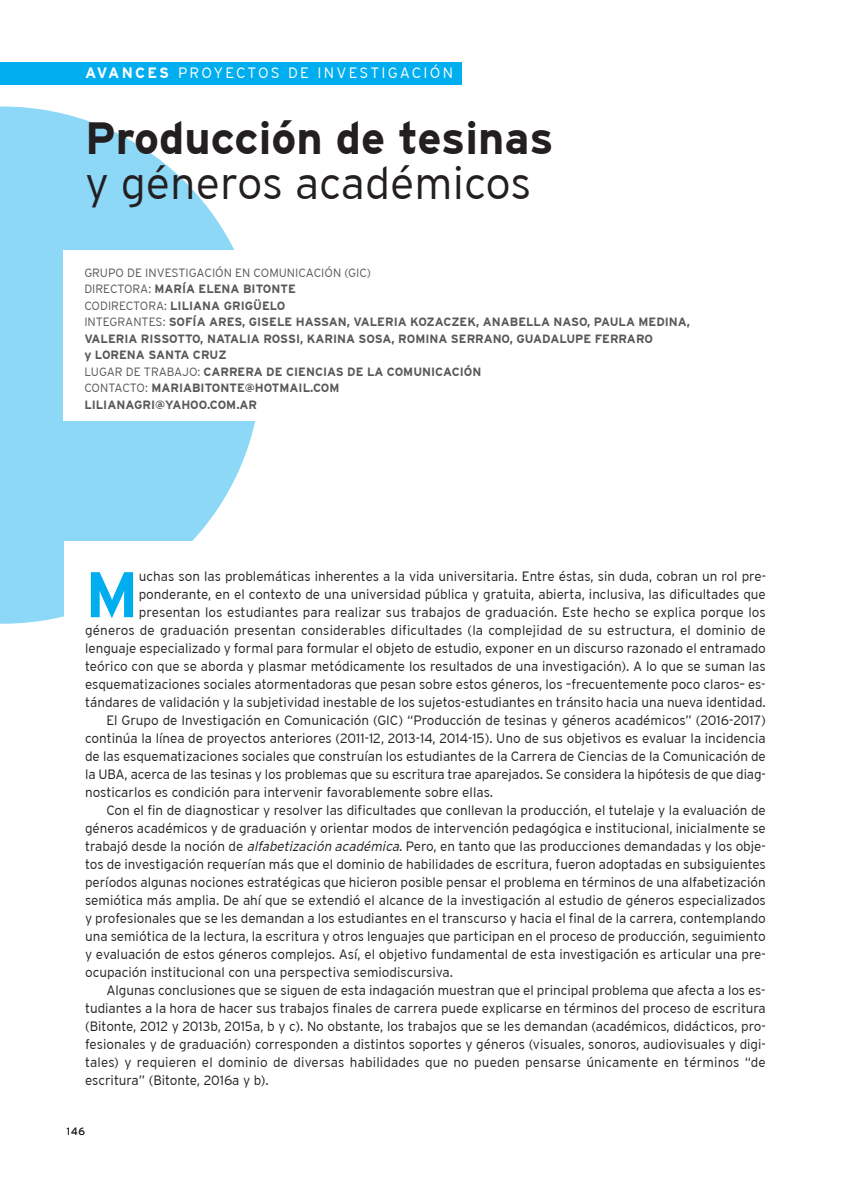
<style>
.page{position:relative;width:851px;height:1191px;background:#fff}
.page>*{position:absolute;margin:0;border:0;box-sizing:border-box;transform-origin:0 0}
.t1{font:700 64.35px "Interstate";color:#00aeef}
.t2{font:700 45px "Interstate";color:#231f20}
.t3{font:300 45px "Interstate";color:#231f20}
.t4{font:300 15px "Interstate";letter-spacing:.15em;color:#fff}
.t5{font:300 13.5px "Interstate";color:#231f20}
.t6{font:700 12px/16.5px "Interstate";color:#57585a}
.t7{font:300 10.5px "Interstate";color:#231f20}
.s1{font-weight:700}
.s2{font-weight:300}
.s3{font-style:italic}
</style>
<div class="page">
<svg style="left:0;top:107px;width:256px;height:516px;fill:#8dd7f7"></svg>
<div style="left:64px;top:541px;width:722px;height:564px;background:#fff"></div>
<div style="left:0;top:63px;width:461px;height:22px;background:#00aeef"></div>
<div style="left:63px;top:250px;width:702px;height:171px;background:#fff"></div>
<p class="t4" style="left:85px;top:66px;width:369px"><span class="s1">AVANCES</span> PROYECTOS DE INVESTIGACIÓN</p>
<h2 class="t2" style="left:85px;top:118px;width:470px">Producción de tesinas</h2>
<h2 class="t3" style="left:85px;top:163px;width:448px">y géneros académicos</h2>
<p class="t6" style="left:84px;top:265px;width:607px"><span class="s2">GRUPO DE INVESTIGACIÓN EN COMUNICACIÓN (GIC)<br>DIRECTORA:</span> MARÍA ELENA BITONTE<br><span class="s2">CODIRECTORA:</span> LILIANA GRIGÜELO<br><span class="s2">INTEGRANTES:</span> SOFÍA ARES, GISELE HASSAN, VALERIA KOZACZEK, ANABELLA NASO, PAULA MEDINA, VALERIA RISSOTTO, NATALIA ROSSI, KARINA SOSA, ROMINA SERRANO, GUADALUPE FERRARO<br>y LORENA SANTA CRUZ<br><span class="s2">LUGAR DE TRABAJO:</span> CARRERA DE CIENCIAS DE LA COMUNICACIÓN<br><span class="s2">CONTACTO:</span> MARIABITONTE@HOTMAIL.COM<br>LILIANAGRI@YAHOO.COM.AR</p>
<h1 class="t1" style="left:85px;top:566px;width:55px">M</h1>
<p class="t5" style="left:139px;top:570px;width:628px">uchas son las problemáticas inherentes a la vida universitaria. Entre éstas, sin duda, cobran un rol pre-</p>
<p class="t5" style="left:139px;top:588px;width:628px">ponderante, en el contexto de una universidad pública y gratuita, abierta, inclusiva, las dificultades que</p>
<p class="t5" style="left:139px;top:606px;width:628px">presentan los estudiantes para realizar sus trabajos de graduación. Este hecho se explica porque los</p>
<p class="t5" style="left:85px;top:624px;width:682px">géneros de graduación presentan considerables dificultades (la complejidad de su estructura, el dominio de</p>
<p class="t5" style="left:85px;top:642px;width:682px">lenguaje especializado y formal para formular el objeto de estudio, exponer en un discurso razonado el entramado</p>
<p class="t5" style="left:85px;top:660px;width:682px">teórico con que se aborda y plasmar metódicamente los resultados de una investigación). A lo que se suman las</p>
<p class="t5" style="left:85px;top:678px;width:682px">esquematizaciones sociales atormentadoras que pesan sobre estos géneros, los –frecuentemente poco claros– es-</p>
<p class="t5" style="left:85px;top:696px;width:682px">tándares de validación y la subjetividad inestable de los sujetos-estudiantes en tránsito hacia una nueva identidad.</p>
<p class="t5" style="left:106px;top:714px;width:661px">El Grupo de Investigación en Comunicación (GIC) “Producción de tesinas y géneros académicos” (2016-2017)</p>
<p class="t5" style="left:85px;top:732px;width:682px">continúa la línea de proyectos anteriores (2011-12, 2013-14, 2014-15). Uno de sus objetivos es evaluar la incidencia</p>
<p class="t5" style="left:85px;top:750px;width:682px">de las esquematizaciones sociales que construían los estudiantes de la Carrera de Ciencias de la Comunicación de</p>
<p class="t5" style="left:85px;top:768px;width:682px">la UBA, acerca de las tesinas y los problemas que su escritura trae aparejados. Se considera la hipótesis de que diag-</p>
<p class="t5" style="left:85px;top:786px;width:409px">nosticarlos es condición para intervenir favorablemente sobre ellas.</p>
<p class="t5" style="left:106px;top:804px;width:661px">Con el fin de diagnosticar y resolver las dificultades que conllevan la producción, el tutelaje y la evaluación de</p>
<p class="t5" style="left:85px;top:822px;width:682px">géneros académicos y de graduación y orientar modos de intervención pedagógica e institucional, inicialmente se</p>
<p class="t5" style="left:85px;top:840px;width:682px">trabajó desde la noción de <span class="s3">alfabetizaciónacadémica</span>. Pero, en tanto que las producciones demandadas y los obje-</p>
<p class="t5" style="left:85px;top:858px;width:682px">tos de investigación requerían más que el dominio de habilidades de escritura, fueron adoptadas en subsiguientes</p>
<p class="t5" style="left:85px;top:876px;width:682px">períodos algunas nociones estratégicas que hicieron posible pensar el problema en términos de una alfabetización</p>
<p class="t5" style="left:85px;top:894px;width:682px">semiótica más amplia. De ahí que se extendió el alcance de la investigación al estudio de géneros especializados</p>
<p class="t5" style="left:85px;top:912px;width:682px">y profesionales que se les demandan a los estudiantes en el transcurso y hacia el final de la carrera, contemplando</p>
<p class="t5" style="left:85px;top:930px;width:682px">una semiótica de la lectura, la escritura y otros lenguajes que participan en el proceso de producción, seguimiento</p>
<p class="t5" style="left:85px;top:948px;width:682px">y evaluación de estos géneros complejos. Así, el objetivo fundamental de esta investigación es articular una pre-</p>
<p class="t5" style="left:85px;top:966px;width:369px">ocupación institucional con una perspectiva semiodiscursiva.</p>
<p class="t5" style="left:106px;top:984px;width:660px">Algunas conclusiones que se siguen de esta indagación muestran que el principal problema que afecta a los es-</p>
<p class="t5" style="left:85px;top:1002px;width:682px">tudiantes a la hora de hacer sus trabajos finales de carrera puede explicarse en términos del proceso de escritura</p>
<p class="t5" style="left:85px;top:1020px;width:682px">(Bitonte, 2012 y 2013b, 2015a, b y c). No obstante, los trabajos que se les demandan (académicos, didácticos, pro-</p>
<p class="t5" style="left:85px;top:1038px;width:682px">fesionales y de graduación) corresponden a distintos soportes y géneros (visuales, sonoros, audiovisuales y digi-</p>
<p class="t5" style="left:85px;top:1056px;width:682px">tales) y requieren el dominio de diversas habilidades que no pueden pensarse únicamente en términos “de</p>
<p class="t5" style="left:85px;top:1074px;width:185px">escritura” (Bitonte, 2016a y b).</p>
<p class="t7" style="left:67px;top:1126px;width:20px">146</p>
</div>
